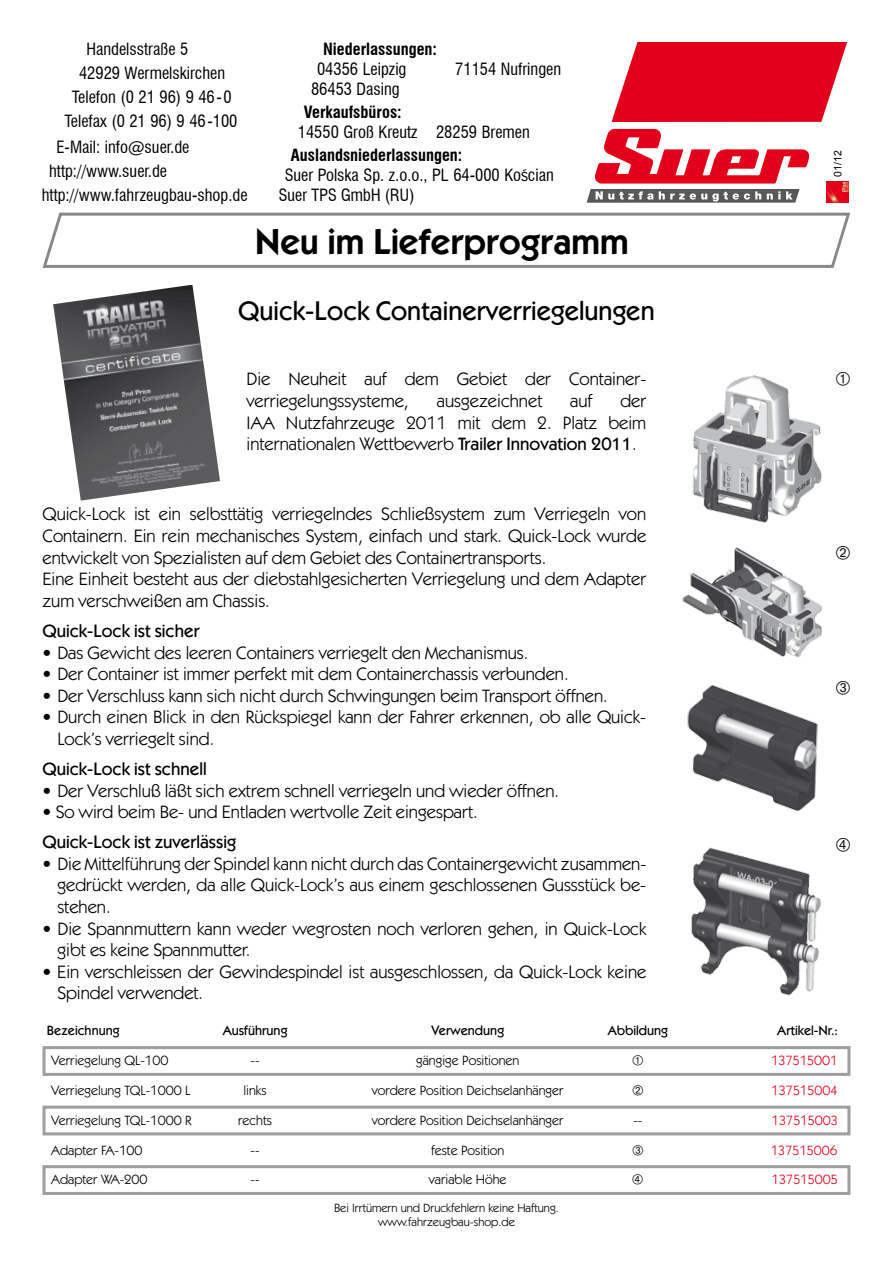
<style>
.page{position:relative;width:893px;height:1263px;background:#fff}
.page>*{position:absolute;margin:0;border:0;box-sizing:border-box;transform-origin:0 0}
.t1{font:600 36px "Kabel E";color:#000}
.t2{font:500 27px "Kabel E";color:#000}
.t3{font:18px/21.6px "Kabel E";color:#000}
.t4{font:500 18px "Kabel E";color:#000}
.t5{font:18px "Zyklon 1";color:#000}
.t6{font:condensed 16.5px "Swiss 721 BT";color:#000}
.t7{font:700 condensed 16.5px "Swiss 721 BT";color:#000}
.t8{font:13.5px "Kabel E";color:#000}
.t9{font:500 13.5px "Kabel E";color:#000}
.t10{font:13.5px "Kabel E";color:#e2001a}
.t11{font:13.5px "Zyklon 1";color:#000}
.t12{font:12px/14.4px "Kabel E";color:#000;text-align:center}
.t13{font:10.5px "Arial";color:#000}
.s1{font-family:"Zyklop 1";font-stretch:normal}
.s2{font-weight:500}
</style>
<div class="page">
<div style="left:43px;top:1046px;width:807px;height:30px;border:3px solid #9c9e9f"></div>
<div style="left:43px;top:1106px;width:807px;height:29px;border:3px solid #9c9e9f"></div>
<div style="left:43px;top:1165px;width:807px;height:30px;border:3px solid #9c9e9f"></div>
<img style="left:53px;top:285px;width:167px;height:216px">
<img style="left:691px;top:847px;width:131px;height:149px">
<img style="left:692px;top:375px;width:130px;height:148px">
<img style="left:682px;top:547px;width:140px;height:111px">
<img style="left:687px;top:685px;width:131px;height:127px">
<svg style="left:611px;top:43px;width:236px;height:79px;background:#e51c33"></svg>
<svg style="left:587px;top:129px;width:222px;height:74px"></svg>
<img style="left:827px;top:181px;width:21px;height:21px">
<svg style="left:42px;top:212px;width:809px;height:56px"></svg>
<p class="t6" style="left:86px;top:39px;width:103px">Handelsstraße 5</p>
<p class="t6" style="left:79px;top:63px;width:148px">42929 Wermelskirchen</p>
<p class="t6" style="left:72px;top:87px;width:162px">Telefon (0 21 96) 9 46-0</p>
<p class="t6" style="left:64px;top:111px;width:175px">Telefax (0 21 96) 9 46-100</p>
<p class="t6" style="left:57px;top:137px;width:134px">E-Mail: info@suer.de</p>
<p class="t6" style="left:49px;top:161px;width:119px">http://www.suer.de</p>
<p class="t6" style="left:42px;top:185px;width:207px">http://www.fahrzeugbau-shop.de</p>
<p class="t7" style="left:323px;top:39px;width:116px">Niederlassungen:</p>
<p class="t6" style="left:317px;top:59px;width:91px">04356 Leipzig</p>
<p class="t6" style="left:455px;top:59px;width:107px">71154 Nufringen</p>
<p class="t6" style="left:311px;top:79px;width:90px">86453 Dasing</p>
<p class="t7" style="left:304px;top:102px;width:99px">Verkaufsbüros:</p>
<p class="t6" style="left:298px;top:122px;width:234px">14550 Groß Kreutz 28259 Bremen</p>
<p class="t7" style="left:291px;top:145px;width:173px">Auslandsniederlassungen:</p>
<p class="t6" style="left:285px;top:165px;width:271px">Suer Polska Sp. z.o.o., PL 64-000 Ko<span class="s1">¯</span>cian</p>
<p class="t6" style="left:279px;top:185px;width:138px">Suer TPS GmbH (RU)</p>
<h1 class="t1" style="left:255px;top:219px;width:375px">Neu im Lieferprogramm</h1>
<h2 class="t2" style="left:238px;top:294px;width:418px">Quick-Lock Containerverriegelungen</h2>
<p class="t3" style="left:247px;top:368px;width:401px">Die Neuheit auf dem Gebiet der Container&shy;verriegelungssysteme,</p>
<p class="t3" style="left:437px;top:390px;width:107px">ausgezeichnet</p>
<p class="t3" style="left:570px;top:390px;width:24px">auf</p>
<p class="t3" style="left:247px;top:390px;width:401px;text-align:justify;text-indent:374px">der IAA Nutzfahrzeuge 2011 mit dem 2. Platz beim internationalen Wettbewerb <span class="s2">Trailer Innovation 2011</span>.</p>
<p class="t3" style="left:43px;top:503px;width:605px">Quick-Lock ist ein selbsttätig verriegelndes Schließsystem zum Verriegeln von Containern. Ein rein mechanisches System, einfach und stark. Quick-Lock wurde entwickelt von Spezialisten auf dem Gebiet des Containertransports.<br>Eine Einheit besteht aus der diebstahlgesicherten Verriegelung und dem Adapter zum verschweißen am Chassis.</p>
<p class="t4" style="left:43px;top:620px;width:159px">Quick-Lock ist sicher</p>
<p class="t3" style="left:43px;top:641px;width:487px">• Das Gewicht des leeren Containers verriegelt den Mechanismus.</p>
<p class="t3" style="left:43px;top:663px;width:527px">• Der Container ist immer perfekt mit dem Containerchassis verbunden.</p>
<p class="t3" style="left:43px;top:684px;width:567px">• Der Verschluss kann sich nicht durch Schwingungen beim Transport öffnen.</p>
<p class="t3" style="left:57px;top:706px;width:590px;text-indent:-15px">• Durch einen Blick in den Rückspiegel kann der Fahrer erkennen, ob alle Quick-<br>Lock’s verriegelt sind.</p>
<p class="t4" style="left:43px;top:758px;width:166px">Quick-Lock ist schnell</p>
<p class="t3" style="left:43px;top:779px;width:518px">• Der Verschluß läßt sich extrem schnell verriegeln und wieder öffnen.</p>
<p class="t3" style="left:43px;top:801px;width:437px">• So wird beim Be- und Entladen wertvolle Zeit eingespart.</p>
<p class="t4" style="left:43px;top:831px;width:195px">Quick-Lock ist zuverlässig</p>
<p class="t3" style="left:57px;top:852px;width:590px;text-align:justify;text-indent:-15px">• Die Mittelführung der Spindel kann nicht durch das Containergewicht zusammen&shy;gedrückt werden, da alle Quick-Lock’s aus einem geschlossenen Gussstück be&shy;stehen.</p>
<p class="t3" style="left:57px;top:917px;width:590px;text-indent:-15px">• Die Spannmuttern kann weder wegrosten noch verloren gehen, in Quick-Lock gibt es keine Spannmutter.</p>
<p class="t3" style="left:57px;top:960px;width:590px;text-indent:-15px">• Ein verschleissen der Gewindespindel ist ausgeschlossen, da Quick-Lock keine<br>Spindel verwendet.</p>
<p class="t13" style="left:831px;top:177px;width:28px;rotate:-90deg">01/12</p>
<p class="t5" style="left:836px;top:371px;width:16px">"</p>
<p class="t5" style="left:836px;top:544px;width:16px">#</p>
<p class="t5" style="left:836px;top:679px;width:16px">$</p>
<p class="t5" style="left:836px;top:837px;width:16px">%</p>
<p class="t9" style="left:47px;top:1022px;width:74px">Bezeichnung</p>
<p class="t9" style="left:223px;top:1022px;width:66px">Ausführung</p>
<p class="t9" style="left:431px;top:1022px;width:74px">Verwendung</p>
<p class="t9" style="left:608px;top:1022px;width:62px">Abbildung</p>
<p class="t9" style="left:777px;top:1022px;width:62px">Artikel-Nr.:</p>
<p class="t8" style="left:51px;top:1052px;width:119px">Verriegelung QL-100</p>
<p class="t8" style="left:251px;top:1052px;width:10px">--</p>
<p class="t8" style="left:416px;top:1052px;width:105px">gängige Positionen</p>
<p class="t11" style="left:632px;top:1054px;width:12px">"</p>
<p class="t10" style="left:771px;top:1052px;width:68px">137515001</p>
<p class="t8" style="left:51px;top:1082px;width:141px">Verriegelung TQL-1000 L</p>
<p class="t8" style="left:244px;top:1082px;width:25px">links</p>
<p class="t8" style="left:372px;top:1082px;width:193px">vordere Position Deichselanhänger</p>
<p class="t11" style="left:632px;top:1084px;width:12px">#</p>
<p class="t10" style="left:771px;top:1082px;width:68px">137515004</p>
<p class="t8" style="left:51px;top:1112px;width:142px">Verriegelung TQL-1000 R</p>
<p class="t8" style="left:238px;top:1112px;width:35px">rechts</p>
<p class="t8" style="left:372px;top:1112px;width:193px">vordere Position Deichselanhänger</p>
<p class="t8" style="left:633px;top:1112px;width:10px">--</p>
<p class="t10" style="left:772px;top:1112px;width:68px">137515003</p>
<p class="t8" style="left:51px;top:1141px;width:93px">Adapter FA-100</p>
<p class="t8" style="left:251px;top:1141px;width:10px">--</p>
<p class="t8" style="left:431px;top:1141px;width:75px">feste Position</p>
<p class="t11" style="left:632px;top:1144px;width:12px">$</p>
<p class="t10" style="left:771px;top:1141px;width:68px">137515006</p>
<p class="t8" style="left:51px;top:1171px;width:98px">Adapter WA-200</p>
<p class="t8" style="left:251px;top:1171px;width:10px">--</p>
<p class="t8" style="left:429px;top:1171px;width:79px">variable Höhe</p>
<p class="t11" style="left:632px;top:1173px;width:13px">%</p>
<p class="t10" style="left:771px;top:1171px;width:68px">137515005</p>
<p class="t12" style="left:334px;top:1200px;width:226px">Bei Irrtümern und Druckfehlern keine Haftung. www.fahrzeugbau-shop.de</p>
</div>
